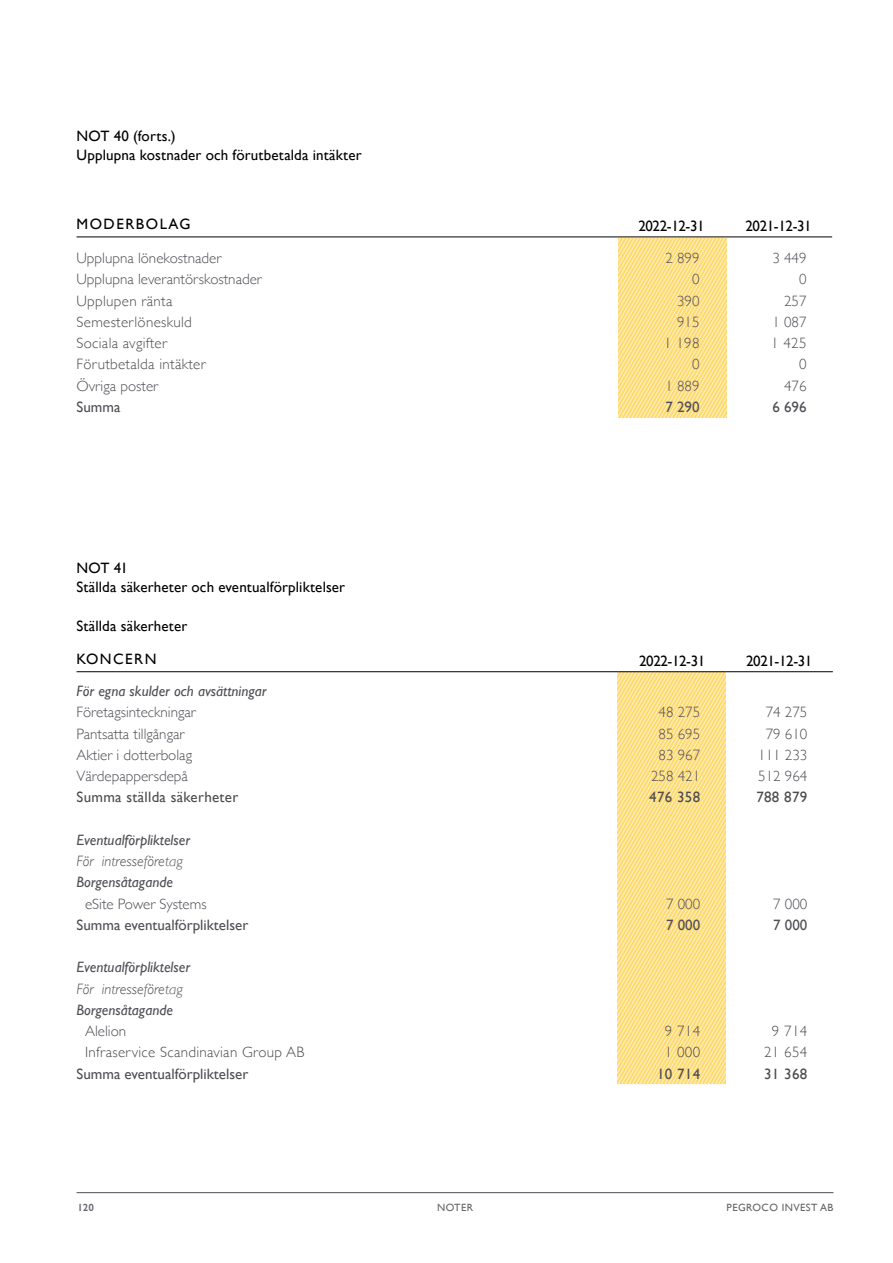
<style>
.page{position:relative;width:893px;height:1263px;background:#fff}
.page>*{position:absolute;margin:0;border:0;box-sizing:border-box;transform-origin:0 0}
.t1{font:300 15px "Gill Sans";color:#4f4f56}
.t2{font:15px/19.5px "Gill Sans";letter-spacing:.01em;color:#000}
.t3{font:300 15px "Gill Sans";letter-spacing:.02em;color:#4d4d4f}
.t4{font:italic 15px "Gill Sans";color:#4f4f56}
.t5{font:15px "Gill Sans";color:#4f4f56}
.t6{font:15px "Gill Sans";letter-spacing:.02em;color:#4d4d4f}
.t7{font:italic 300 15px "Gill Sans";color:#4f4f56}
.t8{font:15px "Gill Sans";letter-spacing:.1em;color:#000}
.t9{font:10.5px "Gill Sans";letter-spacing:.04em;color:#636466}
.t10{font:600 10.5px "Gill Sans";color:#65676d}
</style>
<div class="page">
<hr style="left:77px;top:1192px;width:756px;height:1px;background:#4f4f56">
<svg style="left:618px;top:673px;width:108px;height:411px;background:#ffe18b"></svg>
<hr style="left:77px;top:671px;width:542px;height:1px;background:#000">
<hr style="left:619px;top:671px;width:107px;height:1px;background:#000">
<hr style="left:726px;top:671px;width:107px;height:1px;background:#000">
<svg style="left:618px;top:238px;width:108px;height:179px;background:#ffe18b"></svg>
<hr style="left:77px;top:237px;width:541px;height:1px;background:#000">
<hr style="left:618px;top:237px;width:107px;height:1px;background:#000">
<hr style="left:725px;top:237px;width:107px;height:1px;background:#000">
<p class="t2" style="left:77px;top:126px;width:287px">NOT 40 (forts.)<br>Upplupna kostnader och förutbetalda intäkter</p>
<p class="t8" style="left:77px;top:216px;width:116px">MODERBOLAG</p>
<p class="t2" style="left:638px;top:216px;width:68px">2022-12-31</p>
<p class="t2" style="left:745px;top:216px;width:68px">2021-12-31</p>
<p class="t1" style="left:77px;top:246px;width:146px">Upplupna lönekostnader</p>
<p class="t1" style="left:665px;top:246px;width:36px">2 899</p>
<p class="t1" style="left:772px;top:246px;width:36px">3 449</p>
<p class="t1" style="left:77px;top:268px;width:187px">Upplupna leverantörskostnader</p>
<p class="t1" style="left:692px;top:268px;width:9px">0</p>
<p class="t1" style="left:799px;top:268px;width:9px">0</p>
<p class="t3" style="left:77px;top:289px;width:97px">Upplupen ränta</p>
<p class="t1" style="left:677px;top:289px;width:24px">390</p>
<p class="t1" style="left:784px;top:289px;width:24px">257</p>
<p class="t3" style="left:77px;top:310px;width:117px">Semesterlöneskuld</p>
<p class="t1" style="left:677px;top:310px;width:24px">915</p>
<p class="t1" style="left:772px;top:310px;width:36px">1 087</p>
<p class="t3" style="left:77px;top:331px;width:92px">Sociala avgifter</p>
<p class="t3" style="left:664px;top:331px;width:37px">1 198</p>
<p class="t3" style="left:771px;top:331px;width:37px">1 425</p>
<p class="t3" style="left:77px;top:353px;width:131px">Förutbetalda intäkter</p>
<p class="t3" style="left:692px;top:353px;width:9px">0</p>
<p class="t3" style="left:799px;top:353px;width:9px">0</p>
<p class="t1" style="left:77px;top:374px;width:83px">Övriga poster</p>
<p class="t1" style="left:665px;top:374px;width:36px">1 889</p>
<p class="t1" style="left:784px;top:374px;width:24px">476</p>
<p class="t5" style="left:77px;top:398px;width:45px">Summa</p>
<p class="t5" style="left:665px;top:398px;width:36px">7 290</p>
<p class="t5" style="left:772px;top:398px;width:36px">6 696</p>
<p class="t2" style="left:77px;top:557px;width:270px">NOT 41<br>Ställda säkerheter och eventualförpliktelser</p>
<p class="t2" style="left:77px;top:616px;width:112px">Ställda säkerheter</p>
<p class="t8" style="left:77px;top:650px;width:81px">KONCERN</p>
<p class="t2" style="left:639px;top:651px;width:68px">2022-12-31</p>
<p class="t2" style="left:746px;top:651px;width:68px">2021-12-31</p>
<p class="t4" style="left:77px;top:682px;width:192px">För egna skulder och avsättningar</p>
<p class="t1" style="left:77px;top:700px;width:121px">Företagsinteckningar</p>
<p class="t1" style="left:659px;top:700px;width:43px">48 275</p>
<p class="t1" style="left:766px;top:700px;width:43px">74 275</p>
<p class="t1" style="left:77px;top:722px;width:109px">Pantsatta tillgångar</p>
<p class="t1" style="left:659px;top:722px;width:43px">85 695</p>
<p class="t1" style="left:766px;top:722px;width:43px">79 610</p>
<p class="t1" style="left:77px;top:743px;width:117px">Aktier i dotterbolag</p>
<p class="t1" style="left:659px;top:743px;width:43px">83 967</p>
<p class="t1" style="left:758px;top:743px;width:51px">111 233</p>
<p class="t1" style="left:77px;top:764px;width:113px">Värdepappersdepå</p>
<p class="t1" style="left:651px;top:764px;width:51px">258 421</p>
<p class="t1" style="left:758px;top:764px;width:51px">512 964</p>
<p class="t6" style="left:77px;top:788px;width:163px">Summa ställda säkerheter</p>
<p class="t6" style="left:649px;top:788px;width:52px">476 358</p>
<p class="t6" style="left:756px;top:788px;width:52px">788 879</p>
<p class="t4" style="left:77px;top:831px;width:115px">Eventualförpliktelser</p>
<p class="t7" style="left:77px;top:853px;width:108px">För intresseföretag</p>
<p class="t4" style="left:77px;top:874px;width:98px">Borgensåtagande</p>
<p class="t1" style="left:85px;top:892px;width:123px">eSite Power Systems</p>
<p class="t1" style="left:666px;top:892px;width:36px">7 000</p>
<p class="t1" style="left:773px;top:892px;width:36px">7 000</p>
<p class="t5" style="left:77px;top:916px;width:173px">Summa eventualförpliktelser</p>
<p class="t5" style="left:666px;top:916px;width:36px">7 000</p>
<p class="t5" style="left:773px;top:916px;width:36px">7 000</p>
<p class="t4" style="left:77px;top:959px;width:115px">Eventualförpliktelser</p>
<p class="t7" style="left:77px;top:980px;width:108px">För intresseföretag</p>
<p class="t4" style="left:77px;top:1001px;width:98px">Borgensåtagande</p>
<p class="t1" style="left:85px;top:1019px;width:43px">Alelion</p>
<p class="t3" style="left:665px;top:1019px;width:37px">9 714</p>
<p class="t3" style="left:772px;top:1019px;width:37px">9 714</p>
<p class="t3" style="left:85px;top:1041px;width:221px">Infraservice Scandinavian Group AB</p>
<p class="t3" style="left:665px;top:1041px;width:37px">1 000</p>
<p class="t3" style="left:764px;top:1041px;width:45px">21 654</p>
<p class="t5" style="left:77px;top:1065px;width:173px">Summa eventualförpliktelser</p>
<p class="t6" style="left:657px;top:1065px;width:45px">10 714</p>
<p class="t6" style="left:764px;top:1065px;width:45px">31 368</p>
<p class="t10" style="left:77px;top:1201px;width:18px">120</p>
<p class="t9" style="left:437px;top:1201px;width:37px">NOTER</p>
<p class="t9" style="left:727px;top:1201px;width:108px">PEGROCO INVEST AB</p>
</div>
